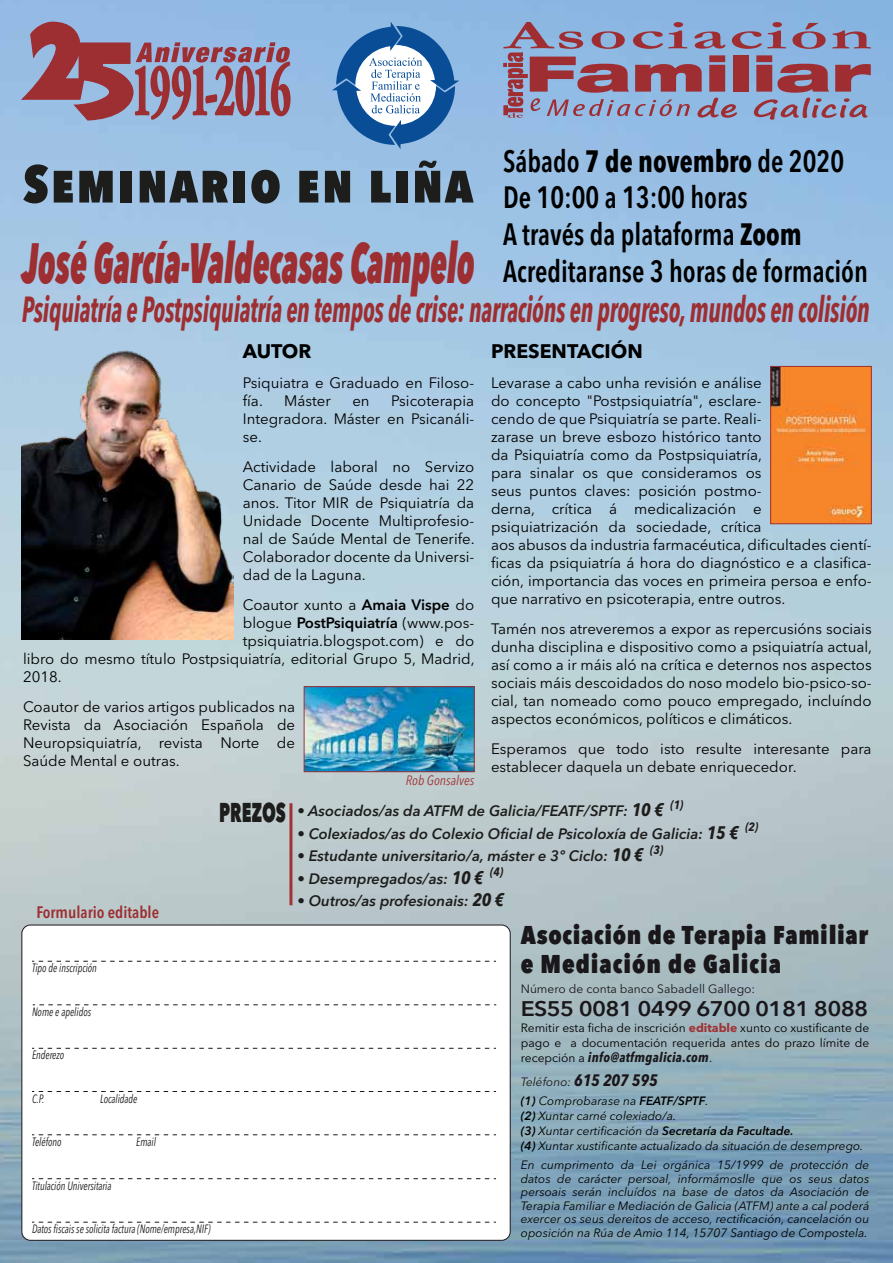
<style>
.page{position:relative;width:893px;height:1263px;background:#fff}
.page>*{position:absolute;margin:0;border:0;box-sizing:border-box;transform-origin:0 0}
.t1{font:italic 800 condensed 56.25px "Avenir Next LT Pro";color:#9d2e31;scale:.6 1}
.t2{font:800 condensed 52.5px "Avenir Next LT Pro";letter-spacing:.05em;color:#1d1d1b}
.t3{font:italic 700 condensed 36px "Avenir Next LT Pro";letter-spacing:-.01em;color:#9d2e31;scale:.67 1}
.t4{font:600 condensed 30.6px/36.8px "Avenir Next LT Pro";color:#000;scale:.9 1}
.t5{font:800 27px "Avenir Next LT Pro";color:#1d1d1b;scale:.6 1}
.t6{font:800 condensed 25.5px/28.5px "Avenir Next LT Pro";letter-spacing:.025em;color:#1a171b}
.t7{font:600 21px "Avenir Next LT Pro";letter-spacing:-.03em;color:#1a171b;scale:1.1 1}
.t8{font:700 19.5px "Avenir Next LT Pro";color:#000}
.t9{font:600 condensed 16.5px "Avenir Next LT Pro";color:#9d2e31}
.t10{font:15px/18px "Avenir Next LT Pro";color:#000;text-align:justify}
.t11{font:italic 600 15px "Avenir Next LT Pro";color:#1d1d1b}
.t12{font:italic 700 condensed 13.5px "Avenir Next LT Pro";letter-spacing:.025em;color:#1a171b}
.t13{font:italic condensed 13.5px "Avenir Next LT Pro";color:#a13235}
.t14{font:italic 12px/13.5px "Avenir Next LT Pro";color:#000;text-align:justify}
.t15{font:italic condensed 12px "Avenir Next LT Pro";color:#1a171b;scale:.84 1}
.t16{font:12px/15px "Avenir Next LT Pro";color:#000}
.t17{font:12px "Avenir Next LT Pro";color:#1a171b}
.t18{font:italic 12px "Avenir Next LT Pro";color:#1a171b}
.s1{font-weight:700}
.s2{font-weight:600}
.s3{font-weight:700;font-stretch:condensed;font-size:18px}
.s4{font-weight:700;color:#a03234}
.s5{font-weight:400;font-style:normal;font-stretch:normal;font-size:12px;color:#000}
.s6{font-weight:700;font-stretch:condensed;font-size:16.5px}
</style>
<div class="page">
<img style="left:0;top:0;width:893px;height:1263px">
<img style="left:772px;top:368px;width:97px;height:154px">
<div style="left:770px;top:366px;width:101px;height:158px;border:1px solid #a03234"></div>
<img style="left:21px;top:320px;width:213px;height:319px">
<img style="left:306px;top:688px;width:166px;height:82px">
<div style="left:304px;top:686px;width:170px;height:86px;border:1px solid #a03234"></div>
<hr style="left:289px;top:803px;width:3px;height:102px;background:#a03234">
<div style="left:22px;top:925px;width:488px;height:315px;background:#fff;border-radius:9px"></div>
<div style="left:21px;top:925px;width:490px;height:316px;border:1px solid #1a171b;border-radius:9px"></div>
<svg style="left:33px;top:1004px;width:463px;height:1px"></svg>
<svg style="left:32px;top:1048px;width:464px;height:1px"></svg>
<svg style="left:32px;top:1091px;width:464px;height:1px"></svg>
<svg style="left:32px;top:1134px;width:464px;height:1px"></svg>
<svg style="left:32px;top:1178px;width:464px;height:1px"></svg>
<svg style="left:32px;top:1222px;width:464px;height:1px"></svg>
<svg style="left:32px;top:961px;width:464px;height:1px"></svg>
<svg style="left:503px;top:22px;width:368px;height:98px"></svg>
<svg style="left:332px;top:22px;width:127px;height:127px"></svg>
<svg style="left:19px;top:21px;width:272px;height:100px"></svg>
<h3 class="t4" style="left:503px;top:142px;width:407px">Sábado <span class="s1">7 de novembro</span> de 2020<br>De 10:00 a 13:00 horas<br>A través da plataforma <span class="s1">Zoom<br></span>Acreditaranse 3 horas de formación</h3>
<h2 class="t2" style="left:23px;top:151px;width:451px">Seminario en liña</h2>
<h1 class="t1" style="left:22px;top:228px;width:756px">José García-Valdecasas Campelo</h1>
<h3 class="t3" style="left:22px;top:287px;width:1267px">Psiquiatría e Postpsiquiatría en tempos de crise: narracións en progreso, mundos en colisión</h3>
<h3 class="t8" style="left:491px;top:339px;width:153px">PRESENTACIÓN</h3>
<p class="t10" style="left:491px;top:374px;width:382px;text-align:left">Levarase a cabo unha revisión e análise<br>do concepto "Postpsiquiatría", esclare-<br>cendo de que Psiquiatría se parte. Reali-<br>zarase un breve esbozo histórico tanto<br>da Psiquiatría como da Postpsiquiatría,<br>para sinalar os que consideramos os<br>seus puntos claves: posición postmo-<br>derna, crítica á medicalización e psiquiatrización da sociedade, crítica<br>aos abusos da industria farmacéutica, dificultades cientí&shy;ficas da psiquiatría á hora do diagnóstico e a clasifica&shy;ción, importancia das voces en primeira persoa e enfo&shy;que narrativo en psicoterapia, entre outros.</p>
<p class="t10" style="left:491px;top:620px;width:383px">Tamén nos atreveremos a expor as repercusións sociais dunha disciplina e dispositivo como a psiquiatría actual, así como a ir máis aló na crítica e deternos nos aspectos sociais máis descoidados do noso modelo bio-psico-so&shy;cial, tan nomeado como pouco empregado, incluíndo aspectos económicos, políticos e climáticos.</p>
<p class="t10" style="left:491px;top:740px;width:382px">Esperamos que todo isto resulte interesante para establecer daquela un debate enriquecedor.</p>
<h3 class="t8" style="left:243px;top:339px;width:70px">AUTOR</h3>
<p class="t10" style="left:243px;top:374px;width:233px">Psiquiatra e Graduado en Filoso&shy;fía.</p>
<p class="t10" style="left:243px;top:392px;width:233px;text-indent:148px">Psicoterapia Integradora. Máster en Psicanáli&shy;se.</p>
<p class="t10" style="left:243px;top:458px;width:233px">Actividade laboral no Servizo Canario de Saúde desde hai 22 anos. Titor MIR de Psiquiatría da Unidade Docente Multiprofesio&shy;nal de Saúde Mental de Tenerife.<br>Colaborador docente da Universi&shy;dad de la Laguna.</p>
<p class="t10" style="left:243px;top:596px;width:233px">Coautor xunto a <span class="s2">Amaia Vispe</span> do</p>
<p class="t10" style="left:243px;top:614px;width:233px">blogue <span class="s2">PostPsiquiatría</span> (www.pos-</p>
<p class="t10" style="left:243px;top:632px;width:233px">tpsiquiatria.blogspot.com) e do</p>
<p class="t10" style="left:23px;top:650px;width:453px">libro do mesmo título Postpsiquiatría, editorial Grupo 5, Madrid,</p>
<p class="t10" style="left:23px;top:668px;width:40px">2018.</p>
<p class="t10" style="left:23px;top:698px;width:274px">Coautor de varios artigos publicados na Revista da Asociación Española de Neuropsiquiatría, revista Norte de Saúde Mental e outras.</p>
<p class="t13" style="left:406px;top:772px;width:70px">Rob Gonsalves</p>
<p class="t11" style="left:298px;top:802px;width:387px">• Asociados/as da ATFM de Galicia/FEATF/SPTF: <span class="s3">10 €</span> <sup>(1)</sup></p>
<p class="t11" style="left:298px;top:824px;width:462px">• Colexiados/as do Colexio Oficial de Psicoloxía de Galicia: <span class="s3">15 €</span> <sup>(2)</sup></p>
<p class="t11" style="left:298px;top:847px;width:367px">• Estudante universitario/a, máster e 3º Ciclo: <span class="s3">10 €</span> <sup>(3)</sup></p>
<p class="t11" style="left:298px;top:869px;width:207px">• Desempregados/as: <span class="s3">10 €</span> <sup>(4)</sup></p>
<p class="t11" style="left:298px;top:892px;width:208px">• Outros/as profesionais: <span class="s3">20 €</span></p>
<p class="t10" style="left:284px;top:392px;width:48px">Máster</p>
<p class="t10" style="left:352px;top:392px;width:19px">en</p>
<h3 class="t5" style="left:219px;top:796px;width:113px">PREZOS</h3>
<p class="t9" style="left:36px;top:902px;width:124px">Formulario editable</p>
<p class="t15" style="left:32px;top:961px;width:79px">Tipo de inscripción</p>
<h3 class="t6" style="left:521px;top:921px;width:349px">Asociación de Terapia Familiar e Mediación de Galicia</h3>
<p class="t17" style="left:521px;top:982px;width:236px">Número de conta banco Sabadell Gallego:</p>
<p class="t15" style="left:32px;top:1004px;width:72px">Nome e apelidos</p>
<h3 class="t7" style="left:521px;top:996px;width:317px">ES55 0081 0499 6700 0181 8088</h3>
<p class="t15" style="left:32px;top:1047px;width:40px">Enderezo</p>
<p class="t15" style="left:32px;top:1091px;width:16px">C.P.</p>
<p class="t15" style="left:100px;top:1091px;width:46px">Localidade</p>
<p class="t15" style="left:32px;top:1135px;width:37px">Teléfono</p>
<p class="t15" style="left:136px;top:1135px;width:25px">Email</p>
<p class="t15" style="left:32px;top:1178px;width:96px">Titulación Universitaria</p>
<p class="t16" style="left:521px;top:1020px;width:350px">Remitir esta ficha de inscrición <span class="s4">editable</span> xunto co xustificante de pago e a documentación requerida antes do prazo límite de</p>
<p class="t12" style="left:521px;top:1049px;width:193px"><span class="s5">recepción a</span> info@atfmgalicia.com<span class="s5">.</span></p>
<p class="t18" style="left:521px;top:1074px;width:138px">Teléfono: <span class="s6">615 207 595</span></p>
<p class="t14" style="left:521px;top:1093px;width:344px;line-height:15px;text-align:left"><span class="s2">(1)</span> Comprobarase na <span class="s2">FEATF/SPTF</span>.<br><span class="s2">(2)</span> Xuntar carné colexiado/a.<br><span class="s2">(3)</span> Xuntar certificación da <span class="s2">Secretaría da Facultade.<br>(4)</span> Xuntar xustificante actualizado da situación de desemprego.</p>
<p class="t14" style="left:521px;top:1158px;width:350px">En cumprimento da Lei orgánica 15/1999 de protección de datos de carácter persoal, informámoslle que os seus datos persoais serán incluídos na base de datos da Asociación de Terapia Familiar e Mediación de Galicia (ATFM) ante a cal poderá exercer os seus dereitos de acceso, rectificación, cancelación ou oposición na Rúa de Amio 114, 15707 Santiago de Compostela.</p>
<p class="t15" style="left:32px;top:1221px;width:214px">Datos fiscais se solicita factura (Nome/empresa,NIF)</p>
</div>
